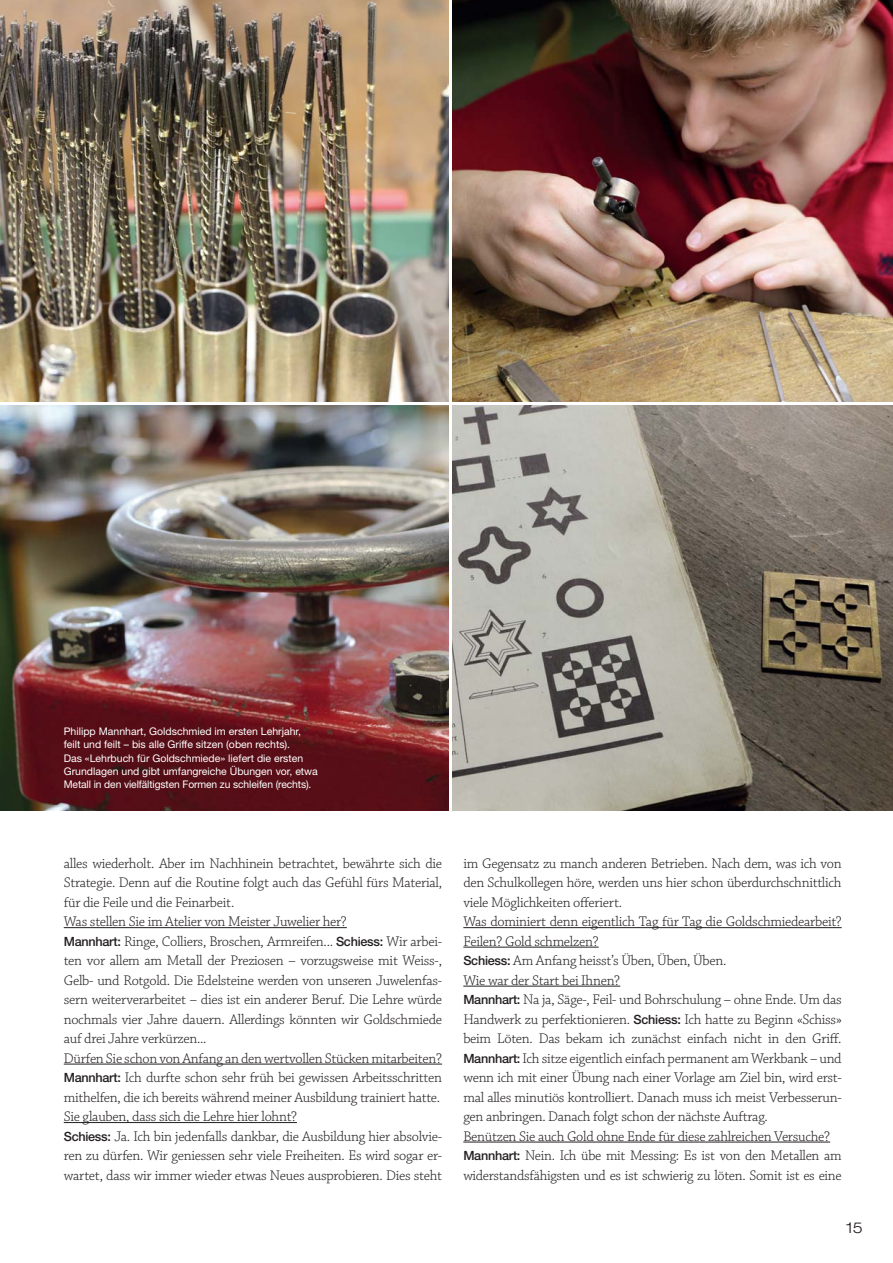
<style>
.page{position:relative;width:893px;height:1263px;background:#fff}
.page>*{position:absolute;margin:0;border:0;box-sizing:border-box;transform-origin:0 0}
.t1{font:300 expanded 15px "Helvetica Neue";color:#231f20}
.t2{font:300 14.7px/19.5px "Chaparral Pro";letter-spacing:-.02em;color:#231f20}
.t3{font:10.5px/13.5px "Helvetica Neue";color:#fff}
.s1{font-family:"Helvetica Neue";font-weight:500;font-size:12.75px}
</style>
<div class="page">
<img style="left:0;top:0;width:448px;height:401px">
<img style="left:453px;top:0;width:440px;height:401px">
<img style="left:0;top:406px;width:448px;height:404px">
<img style="left:453px;top:406px;width:440px;height:404px">
<hr style="left:64px;top:927px;width:283px;height:1px;background:#231f20">
<hr style="left:64px;top:1064px;width:378px;height:1px;background:#231f20">
<hr style="left:64px;top:1122px;width:233px;height:1px;background:#231f20">
<hr style="left:463px;top:927px;width:379px;height:1px;background:#231f20">
<hr style="left:463px;top:947px;width:136px;height:1px;background:#231f20">
<hr style="left:463px;top:986px;width:157px;height:1px;background:#231f20">
<hr style="left:463px;top:1142px;width:367px;height:1px;background:#231f20">
<p class="t3" style="left:64px;top:725px;width:256px">Philipp Mannhart, Goldschmied im ersten Lehrjahr, feilt und feilt – bis alle Griffe sitzen (oben rechts).<br>Das «Lehrbuch für Goldschmiede» liefert die ersten Grundlagen und gibt umfangreiche Übungen vor, etwa Metall in den vielfältigsten Formen zu schleifen (rechts).</p>
<p class="t2" style="left:64px;top:854px;width:380px">alles wiederholt. Aber im Nachhinein betrachtet, bewährte sich die Strategie. Denn auf die Routine folgt auch das Gefühl fürs Material, für die Feile und die Feinarbeit.<br>Was stellen Sie im Atelier von Meister Juwelier her?<br><span class="s1">Mannhart:</span> Ringe, Colliers, Broschen, Armreifen... <span class="s1">Schiess:</span> Wir arbei&shy;ten vor allem am Metall der Preziosen – vorzugsweise mit Weiss-, Gelb- und Rotgold. Die Edelsteine werden von unseren Juwelenfas&shy;sern weiterverarbeitet – dies ist ein anderer Beruf. Die Lehre würde nochmals vier Jahre dauern. Allerdings könnten wir Goldschmiede auf drei Jahre verkürzen...<br>Dürfen Sie schon von Anfang an den wertvollen Stücken mitarbeiten?<br><span class="s1">Mannhart:</span> Ich durfte schon sehr früh bei gewissen Arbeitsschritten mithelfen, die ich bereits während meiner Ausbildung trainiert hatte.<br>Sie glauben, dass sich die Lehre hier lohnt?<br><span class="s1">Schiess:</span> Ja. Ich bin jedenfalls dankbar, die Ausbildung hier absolvie&shy;ren zu dürfen. Wir geniessen sehr viele Freiheiten. Es wird sogar er&shy;wartet, dass wir immer wieder etwas Neues ausprobieren. Dies steht</p>
<p class="t2" style="left:463px;top:854px;width:380px">im Gegensatz zu manch anderen Betrieben. Nach dem, was ich von den Schulkollegen höre, werden uns hier schon überdurchschnittlich viele Möglichkeiten offeriert.<br>Was dominiert denn eigentlich Tag für Tag die Goldschmiedearbeit?<br>Feilen? Gold schmelzen?<br><span class="s1">Schiess:</span> Am Anfang heisst’s Üben, Üben, Üben.<br>Wie war der Start bei Ihnen?<br><span class="s1">Mannhart:</span> Na ja, Säge-, Feil- und Bohrschulung – ohne Ende. Um das Handwerk zu perfektionieren. <span class="s1">Schiess:</span> Ich hatte zu Beginn «Schiss» beim Löten. Das bekam ich zunächst einfach nicht in den Griff.<br><span class="s1">Mannhart:</span> Ich sitze eigentlich einfach permanent am Werkbank – und wenn ich mit einer Übung nach einer Vorlage am Ziel bin, wird erst&shy;mal alles minutiös kontrolliert. Danach muss ich meist Verbesserun&shy;gen anbringen. Danach folgt schon der nächste Auftrag.<br>Benützen Sie auch Gold ohne Ende für diese zahlreichen Versuche?<br><span class="s1">Mannhart:</span> Nein. Ich übe mit Messing: Es ist von den Metallen am widerstandsfähigsten und es ist schwierig zu löten. Somit ist es eine</p>
<p class="t1" style="left:846px;top:1222px;width:18px">15</p>
</div>
